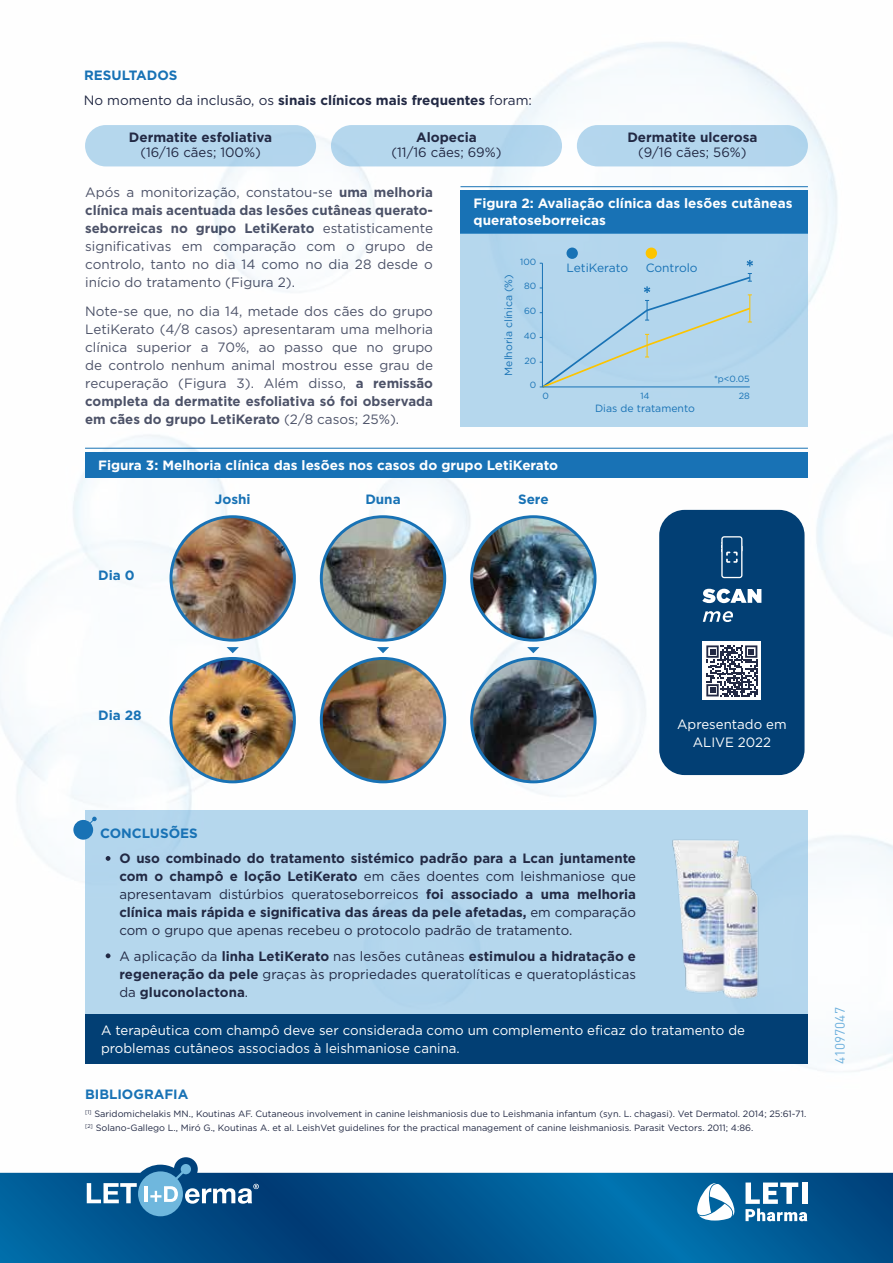
<style>
.page{position:relative;width:893px;height:1263px;background:#fff}
.page>*{position:absolute;margin:0;border:0;box-sizing:border-box;transform-origin:0 0}
.t1{font:13.5px/18px "Gotham";color:#222944;text-align:justify}
.t2{font:700 13.5px/18px "Gotham";color:#222944;text-align:justify}
.t3{font:13.5px/18px "Gotham";color:#fff}
.t4{font:700 13.5px/16.5px "Gotham";color:#fff}
.t5{font:700 13.5px "Gotham";color:#1872b5}
.t6{font:13.5px "DIN";color:#6db0dd}
.t7{font:12px "Gotham";color:#1872b5}
.t8{font:10.5px "Gotham";color:#1872b5}
.t9{font:9.15px/13.5px "Gotham";color:#222944}
.t10{font:9px "Gotham";color:#1872b5}
.s1{font-weight:700}
.s2{font-weight:400}
</style>
<div class="page">
<img style="left:0;top:42px;width:893px;height:1030px">
<svg style="left:0;top:1157px;width:893px;height:106px"></svg>
<svg style="left:87px;top:1164px;width:172px;height:52px"></svg>
<svg style="left:745px;top:1182px;width:62px;height:39px"></svg>
<svg style="left:697px;top:1183px;width:38px;height:37px"></svg>
<div style="left:85px;top:810px;width:723px;height:205px;background:#b5d7ed"></div>
<div style="left:85px;top:1015px;width:723px;height:49px;background:#023f74"></div>
<svg style="left:73px;top:817px;width:24px;height:23px"></svg>
<img style="left:655px;top:839px;width:126px;height:176px">
<div style="left:460px;top:190px;width:348px;height:43px;background:#1872b5"></div>
<hr style="left:460px;top:186px;width:348px;height:1px;background:#1872b5">
<div style="left:460px;top:233px;width:348px;height:194px;background:#b5d7ed"></div>
<svg style="left:540px;top:260px;width:213px;height:128px"></svg>
<div style="left:566px;top:248px;width:12px;height:11px;background:#1872b5;border-radius:50%"></div>
<div style="left:646px;top:248px;width:11px;height:11px;background:#fcc400;border-radius:50%"></div>
<div style="left:85px;top:452px;width:723px;height:25px;background:#1872b5"></div>
<hr style="left:85px;top:448px;width:723px;height:1px;background:#1872b5">
<img style="left:171px;top:517px;width:123px;height:123px;border-radius:60px">
<div style="left:170px;top:515px;width:126px;height:127px;border:3px solid #1872b5;border-radius:50%"></div>
<img style="left:171px;top:658px;width:123px;height:124px;border-radius:61px">
<div style="left:170px;top:657px;width:126px;height:126px;border:3px solid #1872b5;border-radius:50%"></div>
<img style="left:321px;top:517px;width:124px;height:123px;border-radius:62px">
<div style="left:320px;top:515px;width:126px;height:127px;border:3px solid #1872b5;border-radius:50%"></div>
<img style="left:321px;top:658px;width:124px;height:124px;border-radius:62px">
<div style="left:320px;top:657px;width:126px;height:126px;border:3px solid #1872b5;border-radius:50%"></div>
<img style="left:472px;top:658px;width:123px;height:124px;border-radius:62px">
<div style="left:470px;top:657px;width:126px;height:126px;border:3px solid #1872b5;border-radius:50%"></div>
<img style="left:472px;top:517px;width:123px;height:123px;border-radius:62px">
<div style="left:470px;top:515px;width:126px;height:127px;border:3px solid #1872b5;border-radius:50%"></div>
<svg style="left:227px;top:647px;width:12px;height:6px"></svg>
<svg style="left:377px;top:647px;width:12px;height:6px"></svg>
<svg style="left:527px;top:647px;width:12px;height:6px"></svg>
<div style="left:85px;top:125px;width:231px;height:41px;background:#b5d7ed;border-radius:21px"></div>
<div style="left:577px;top:125px;width:231px;height:41px;background:#b3d6ed;border-radius:21px"></div>
<div style="left:331px;top:125px;width:231px;height:41px;background:#b5d7ed;border-radius:21px"></div>
<div style="left:659px;top:510px;width:145px;height:265px;background:#023f74;border-radius:25px"></div>
<svg style="left:703px;top:642px;width:58px;height:58px"></svg>
<svg style="left:706px;top:645px;width:51px;height:51px"></svg>
<svg style="left:702px;top:589px;width:59px;height:14px"></svg>
<svg style="left:703px;top:611px;width:30px;height:11px"></svg>
<svg style="left:721px;top:536px;width:22px;height:42px"></svg>
<svg style="left:106px;top:856px;width:4px;height:5px"></svg>
<svg style="left:106px;top:953px;width:4px;height:5px"></svg>
<p class="t5" style="left:84px;top:67px;width:95px">RESULTADOS</p>
<p class="t1" style="left:84px;top:91px;width:450px">No momento da inclusão, os <span class="s1">sinais clínicos mais frequentes</span> foram:</p>
<p class="t2" style="left:129px;top:128px;width:145px">Dermatite esfoliativa</p>
<p class="t1" style="left:140px;top:143px;width:122px">(16/16 cães; 100%)</p>
<p class="t2" style="left:416px;top:128px;width:62px">Alopecia</p>
<p class="t1" style="left:391px;top:143px;width:112px">(11/16 cães; 69%)</p>
<p class="t2" style="left:627px;top:128px;width:132px">Dermatite ulcerosa</p>
<p class="t1" style="left:638px;top:143px;width:110px">(9/16 cães; 56%)</p>
<p class="t1" style="left:85px;top:183px;width:349px">Após a monitorização, constatou-se <span class="s1">uma melhoria clínica mais acentuada das lesões cutâneas querato&shy;seborreicas no grupo LetiKerato</span> estatisticamente significativas em comparação com o grupo de controlo, tanto no dia 14 como no dia 28 desde o início do tratamento (Figura 2).</p>
<p class="t1" style="left:85px;top:302px;width:349px">Note-se que, no dia 14, metade dos cães do grupo LetiKerato (4/8 casos) apresentaram uma melhoria clínica superior a 70%, ao passo que no grupo de controlo nenhum animal mostrou esse grau de recuperação (Figura 3). Além disso, <span class="s1">a remissão completa da dermatite esfoliativa só foi observada em cães do grupo LetiKerato</span> (2/8 casos; 25%).</p>
<p class="t4" style="left:474px;top:195px;width:320px">Figura 2: Avaliação clínica das lesões cutâneas queratoseborreicas</p>
<p class="t10" style="left:520px;top:257px;width:18px">100</p>
<p class="t8" style="left:503px;top:376px;width:103px;rotate:-90deg">Melhoria clínica (%)</p>
<p class="t10" style="left:524px;top:281px;width:14px">80</p>
<p class="t10" style="left:524px;top:306px;width:14px">60</p>
<p class="t10" style="left:524px;top:331px;width:14px">40</p>
<p class="t10" style="left:524px;top:355px;width:13px">20</p>
<p class="t10" style="left:530px;top:380px;width:8px">0</p>
<p class="t7" style="left:566px;top:261px;width:63px">LetiKerato</p>
<p class="t7" style="left:646px;top:261px;width:53px">Controlo</p>
<p class="t10" style="left:714px;top:374px;width:37px">*p&lt;0.05</p>
<p class="t10" style="left:542px;top:390px;width:8px">0</p>
<p class="t10" style="left:640px;top:390px;width:11px">14</p>
<p class="t10" style="left:739px;top:390px;width:13px">28</p>
<p class="t8" style="left:595px;top:402px;width:101px">Dias de tratamento</p>
<p class="t4" style="left:98px;top:456px;width:462px">Figura 3: Melhoria clínica das lesões nos casos do grupo LetiKerato</p>
<p class="t5" style="left:98px;top:568px;width:38px">Dia 0</p>
<p class="t5" style="left:215px;top:491px;width:37px">Joshi</p>
<p class="t5" style="left:365px;top:491px;width:37px">Duna</p>
<p class="t5" style="left:518px;top:491px;width:32px">Sere</p>
<p class="t5" style="left:98px;top:707px;width:45px">Dia 28</p>
<p class="t3" style="left:677px;top:715px;width:111px;text-align:center">Apresentado em<br>ALIVE 2022</p>
<p class="t5" style="left:100px;top:825px;width:99px">CONCLUSÕES</p>
<p class="t2" style="left:119px;top:849px;width:518px">O uso combinado do tratamento sistémico padrão para a Lcan juntamente com o champô e loção LetiKerato <span class="s2">em cães doentes com leishmaniose que apresentavam distúrbios queratoseborreicos</span> foi associado a uma melhoria clínica mais rápida e significativa das áreas da pele afetadas, <span class="s2">em comparação com o grupo que apenas recebeu o protocolo padrão de tratamento.</span></p>
<p class="t1" style="left:119px;top:947px;width:518px">A aplicação da <span class="s1">linha LetiKerato</span> nas lesões cutâneas <span class="s1">estimulou a hidratação e regeneração da pele</span> graças às propriedades queratolíticas e queratoplásticas da <span class="s1">gluconolactona</span>.</p>
<p class="t3" style="left:101px;top:1020px;width:645px">A terapêutica com champô deve ser considerada como um complemento eficaz do tratamento de problemas cutâneos associados à leishmaniose canina.</p>
<p class="t5" style="left:85px;top:1086px;width:105px">BIBLIOGRAFIA</p>
<p class="t9" style="left:85px;top:1107px;width:723px"><sup>[1]</sup> Saridomichelakis MN., Koutinas AF. Cutaneous involvement in canine leishmaniosis due to Leishmania infantum (syn. L. chagasi). Vet Dermatol. 2014; 25:61-71. <sup>[2]</sup> Solano-Gallego L., Miró G., Koutinas A. et al. LeishVet guidelines for the practical management of canine leishmaniosis. Parasit Vectors. 2011; 4:86.</p>
<p class="t6" style="left:832px;top:1064px;width:58px;rotate:-90deg">41097047</p>
</div>
